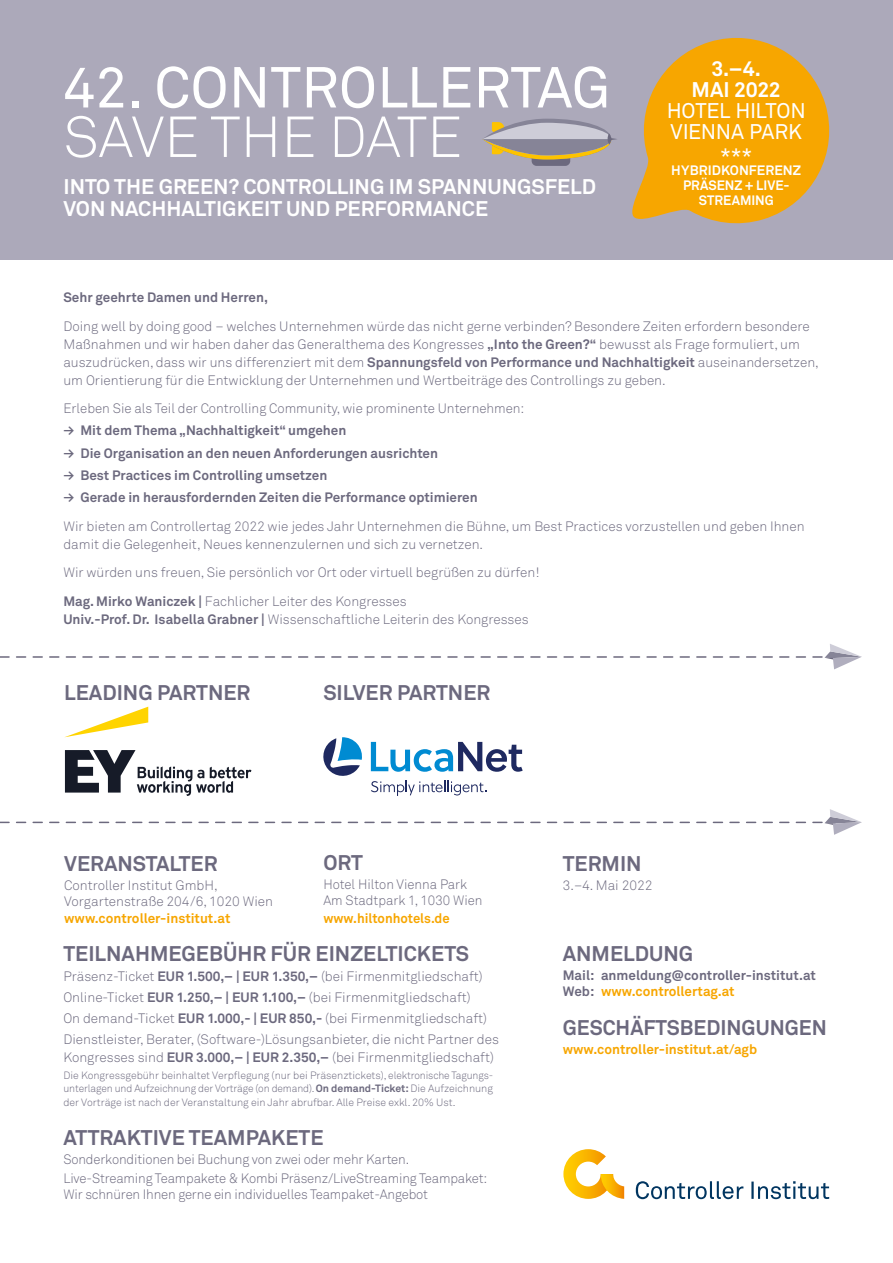
<style>
.page{position:relative;width:893px;height:1263px;background:#fff}
.page>*{position:absolute;margin:0;border:0;box-sizing:border-box;transform-origin:0 0}
.t1{font:57px "Akkurat Pro";color:#fff}
.t2{font:57px "Akkurat Light Pro";letter-spacing:-.005em;color:#fff}
.t3{font:700 21px "Akkurat Pro";color:#6c697e}
.t4{font:700 21px/22.5px "Akkurat Pro";color:#fff}
.t5{font:21px/21px "Akkurat Pro";letter-spacing:-.015em;color:#fff}
.t6{font:13.5px/18px "Akkurat Light Pro";color:#6c697e}
.t7{font:700 13.5px/16.5px "Akkurat Pro";color:#6c697e}
.t8{font:700 13.5px "Akkurat Pro";color:#f7a600}
.t9{font:700 13.5px/15px "Akkurat Pro";color:#fff;text-align:center}
.t10{font:10.5px/13.5px "Akkurat Light Pro";color:#6c697e;text-align:justify}
.s1{font-family:"Akkurat Pro";font-weight:700}
.s2{color:#f7a600}
</style>
<div class="page">
<svg style="left:0;top:809px;width:862px;height:26px"></svg>
<svg style="left:0;top:644px;width:862px;height:25px"></svg>
<svg style="left:636px;top:1181px;width:193px;height:18px"></svg>
<svg style="left:563px;top:1149px;width:61px;height:50px"></svg>
<div style="left:0;top:0;width:893px;height:259px;background:#aca9ba"></div>
<svg style="left:632px;top:38px;width:198px;height:186px"></svg>
<svg style="left:65px;top:707px;width:83px;height:30px"></svg>
<svg style="left:65px;top:750px;width:186px;height:46px"></svg>
<div style="left:532px;top:147px;width:38px;height:19px;background:#6c697e;border-radius:5px"></div>
<div style="left:482px;top:119px;width:129px;height:40px;background:#868497;border-radius:50%"></div>
<svg style="left:482px;top:122px;width:135px;height:37px"></svg>
<svg style="left:371px;top:742px;width:152px;height:30px"></svg>
<svg style="left:323px;top:737px;width:39px;height:39px"></svg>
<svg style="left:371px;top:780px;width:115px;height:16px"></svg>
<h1 class="t1" style="left:63px;top:54px;width:548px">42. CONTROLLERTAG</h1>
<h1 class="t2" style="left:63px;top:103px;width:400px">SAVE THE DATE</h1>
<h2 class="t4" style="left:63px;top:176px;width:534px">INTO THE GREEN? CONTROLLING IM SPANNUNGSFELD<br>VON NACHHALTIGKEIT UND PERFORMANCE</h2>
<h2 class="t4" style="left:692px;top:59px;width:91px;line-height:21px;text-align:center">3.–4.<br>MAI 2022</h2>
<h2 class="t5" style="left:667px;top:101px;width:141px">HOTEL HILTON<br>VIENNA PARK</h2>
<h2 class="t5" style="left:720px;top:145px;width:34px">***</h2>
<p class="t9" style="left:671px;top:163px;width:131px">HYBRIDKONFERENZ<br>PRÄSENZ + LIVE-<br>STREAMING</p>
<p class="t7" style="left:63px;top:289px;width:206px">Sehr geehrte Damen und Herren,</p>
<p class="t6" style="left:63px;top:317px;width:757px">Doing well by doing good – welches Unternehmen würde das nicht gerne verbinden? Besondere Zeiten erfordern besondere Maßnahmen und wir haben daher das Generalthema des Kongresses <span class="s1">„Into the Green?“</span> bewusst als Frage formuliert, um auszudrücken, dass wir uns differenziert mit dem <span class="s1">Spannungsfeld von Performance und Nachhaltigkeit</span> auseinandersetzen, um Orientierung für die Entwicklung der Unternehmen und Wertbeiträge des Controllings zu geben.</p>
<p class="t6" style="left:63px;top:400px;width:462px">Erleben Sie als Teil der Controlling Community, wie prominente Unternehmen:</p>
<p class="t7" style="left:63px;top:423px;width:284px">→ Mit dem Thema „Nachhaltigkeit“ umgehen</p>
<p class="t7" style="left:63px;top:445px;width:376px">→ Die Organisation an den neuen Anforderungen ausrichten</p>
<p class="t7" style="left:63px;top:467px;width:266px">→ Best Practices im Controlling umsetzen</p>
<p class="t7" style="left:63px;top:489px;width:416px">→ Gerade in herausfordernden Zeiten die Performance optimieren</p>
<p class="t6" style="left:63px;top:517px;width:743px">Wir bieten am Controllertag 2022 wie jedes Jahr Unternehmen die Bühne, um Best Practices vorzustellen und geben Ihnen damit die Gelegenheit, Neues kennenzulernen und sich zu vernetzen.</p>
<p class="t6" style="left:63px;top:559px;width:478px;line-height:28.7px">Wir würden uns freuen, Sie persönlich vor Ort oder virtuell begrüßen zu dürfen!<br><span class="s1">Mag. Mirko Waniczek |</span> Fachlicher Leiter des Kongresses</p>
<p class="t6" style="left:63px;top:611px;width:467px"><span class="s1">Univ.-Prof. Dr. Isabella Grabner |</span> Wissenschaftliche Leiterin des Kongresses</p>
<h2 class="t3" style="left:64px;top:680px;width:188px">LEADING PARTNER</h2>
<h2 class="t3" style="left:323px;top:680px;width:169px">SILVER PARTNER</h2>
<h2 class="t3" style="left:64px;top:851px;width:155px">VERANSTALTER</h2>
<p class="t6" style="left:64px;top:877px;width:210px;line-height:16.5px">Controller Institut GmbH,<br>Vorgartenstraße 204/6, 1020 Wien</p>
<p class="t8" style="left:64px;top:910px;width:168px">www.controller-institut.at</p>
<h2 class="t3" style="left:323px;top:850px;width:41px">ORT</h2>
<p class="t6" style="left:323px;top:876px;width:161px;line-height:16.5px">Hotel Hilton Vienna Park<br>Am Stadtpark 1, 1030 Wien</p>
<p class="t8" style="left:323px;top:910px;width:128px">www.hiltonhotels.de</p>
<h2 class="t3" style="left:63px;top:941px;width:407px">TEILNAHMEGEBÜHR FÜR EINZELTICKETS</h2>
<p class="t6" style="left:63px;top:966px;width:437px;line-height:21px">Präsenz-Ticket <span class="s1">EUR 1.500,– | EUR 1.350,–</span> (bei Firmenmitgliedschaft)<br>Online-Ticket <span class="s1">EUR 1.250,– | EUR 1.100,–</span> (bei Firmenmitgliedschaft)<br>On demand-Ticket <span class="s1">EUR 1.000,- | EUR 850,-</span> (bei Firmenmitgliedschaft)<br>Dienstleister, Berater, (Software-)Lösungsanbieter, die nicht Partner des</p>
<p class="t6" style="left:63px;top:1049px;width:432px">Kongresses sind <span class="s1">EUR 3.000,– | EUR 2.350,–</span> (bei Firmenmitgliedschaft)</p>
<p class="t10" style="left:63px;top:1068px;width:431px">Die Kongressgebühr beinhaltet Verpflegung (nur bei Präsenztickets), elektronische Tagungs&shy;unterlagen und Aufzeichnung der Vorträge (on demand). <span class="s1">On demand-Ticket:</span> Die Aufzeichnung der Vorträge ist nach der Veranstaltung ein Jahr abrufbar. Alle Preise exkl. 20% Ust.</p>
<h2 class="t3" style="left:63px;top:1125px;width:262px">ATTRAKTIVE TEAMPAKETE</h2>
<p class="t6" style="left:63px;top:1150px;width:425px;line-height:18.6px">Sonderkonditionen bei Buchung von zwei oder mehr Karten.<br>Live-Streaming Teampakete &amp; Kombi Präsenz/LiveStreaming Teampaket:</p>
<p class="t6" style="left:63px;top:1186px;width:366px">Wir schnüren Ihnen gerne ein individuelles Teampaket-Angebot</p>
<h2 class="t3" style="left:563px;top:851px;width:80px">TERMIN</h2>
<p class="t6" style="left:563px;top:876px;width:91px">3.–4. Mai 2022</p>
<h2 class="t3" style="left:563px;top:941px;width:132px">ANMELDUNG</h2>
<p class="t7" style="left:563px;top:967px;width:255px">Mail: anmeldung@controller-institut.at<br>Web: <span class="s2">www.controllertag.at</span></p>
<h2 class="t3" style="left:563px;top:1015px;width:266px">GESCHÄFTSBEDINGUNGEN</h2>
<p class="t8" style="left:563px;top:1041px;width:196px">www.controller-institut.at/agb</p>
</div>
